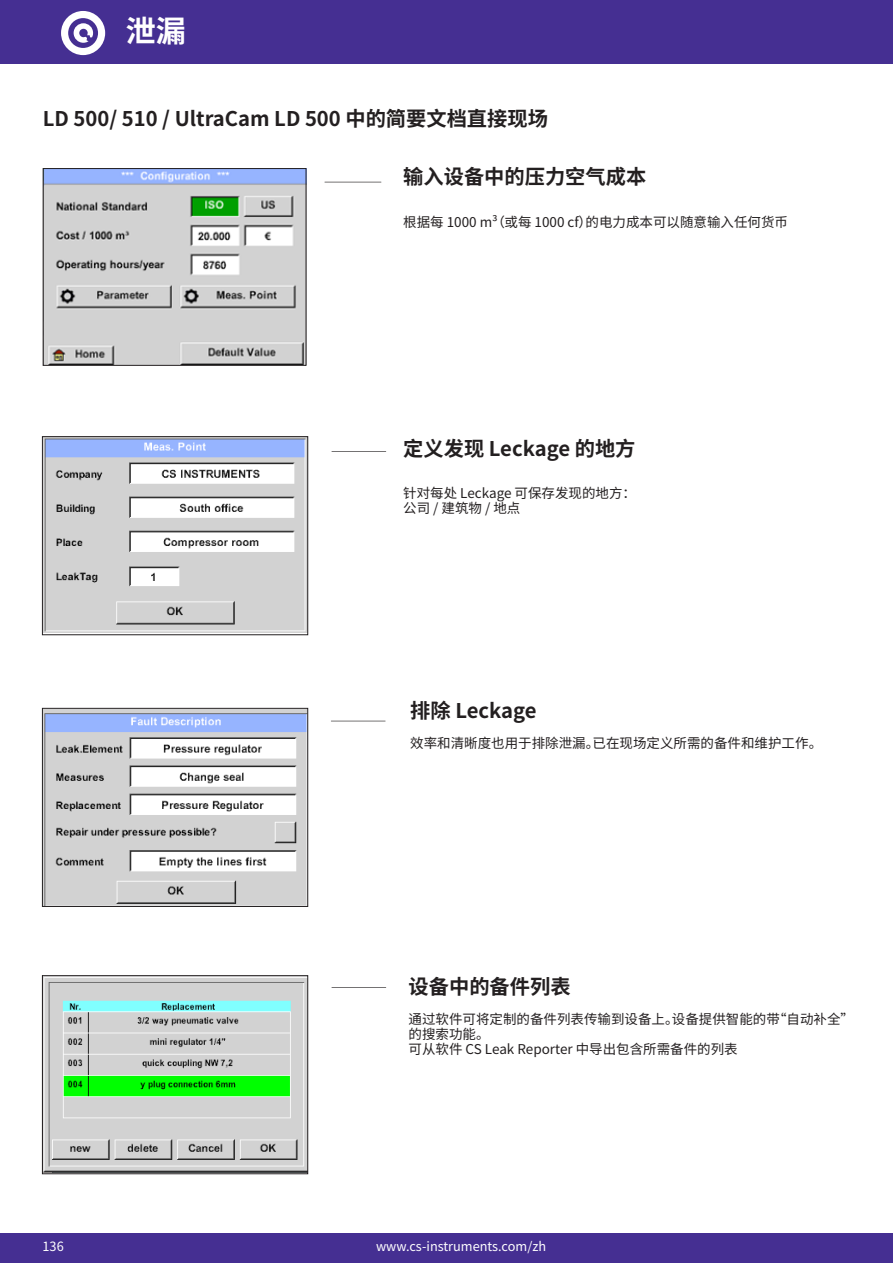
<style>
.page{position:relative;width:893px;height:1263px;background:#fff}
.page>*{position:absolute;margin:0;border:0;box-sizing:border-box;transform-origin:0 0}
.t1{font:700 30px "Noto Sans CJ Ksc";color:#fff}
.t2{font:700 20.25px "Noto Sans CJ Ksc";color:#231f20}
.t3{font:13.5px/15px "Noto Sans CJ Ksc";color:#231f20}
.t4{font:12.75px "Noto Sans CJ Ksc";color:#fff}
</style>
<div class="page">
<div style="left:0;top:0;width:893px;height:64px;background:#452f92"></div>
<div style="left:0;top:1233px;width:893px;height:30px;background:#452f92"></div>
<svg style="left:325px;top:182px;width:56px;height:1px"></svg>
<img style="left:45px;top:170px;width:259px;height:194px">
<div style="left:43px;top:168px;width:263px;height:198px;border:1px solid #231f20"></div>
<svg style="left:331px;top:721px;width:55px;height:1px"></svg>
<svg style="left:332px;top:451px;width:54px;height:1px"></svg>
<svg style="left:332px;top:987px;width:54px;height:1px"></svg>
<img style="left:44px;top:438px;width:262px;height:194px">
<div style="left:42px;top:436px;width:266px;height:199px;border:1px solid #231f20"></div>
<img style="left:44px;top:978px;width:262px;height:194px">
<div style="left:42px;top:975px;width:266px;height:199px;border:1px solid #231f20"></div>
<img style="left:44px;top:710px;width:262px;height:195px">
<div style="left:42px;top:708px;width:266px;height:199px;border:1px solid #231f20"></div>
<svg style="left:61px;top:11px;width:44px;height:44px"></svg>
<h1 class="t1" style="left:126px;top:14px;width:61px">泄漏</h1>
<h2 class="t2" style="left:43px;top:107px;width:507px">LD 500/ 510 / UltraCam LD 500 中的简要文档直接现场</h2>
<h2 class="t2" style="left:403px;top:166px;width:244px">输入设备中的压力空气成本</h2>
<p class="t3" style="left:403px;top:214px;width:386px">根据每 1000 m³（或每 1000 cf）的电力成本可以随意输入任何货币</p>
<h2 class="t2" style="left:403px;top:437px;width:234px">定义发现 Leckage 的地方</h2>
<p class="t3" style="left:403px;top:486px;width:234px">针对每处 Leckage 可保存发现的地方：公司 / 建筑物 / 地点</p>
<h2 class="t2" style="left:410px;top:699px;width:128px">排除 Leckage</h2>
<p class="t3" style="left:410px;top:736px;width:413px">效率和清晰度也用于排除泄漏。已在现场定义所需的备件和维护工作。</p>
<h2 class="t2" style="left:409px;top:975px;width:163px">设备中的备件列表</h2>
<p class="t3" style="left:409px;top:1012px;width:447px">通过软件可将定制的备件列表传输到设备上。设备提供智能的带“自动补全”的搜索功能。<br>可从软件 CS Leak Reporter 中导出包含所需备件的列表</p>
<p class="t4" style="left:43px;top:1239px;width:23px">136</p>
<p class="t4" style="left:376px;top:1239px;width:172px">www.cs-instruments.com/zh</p>
</div>
